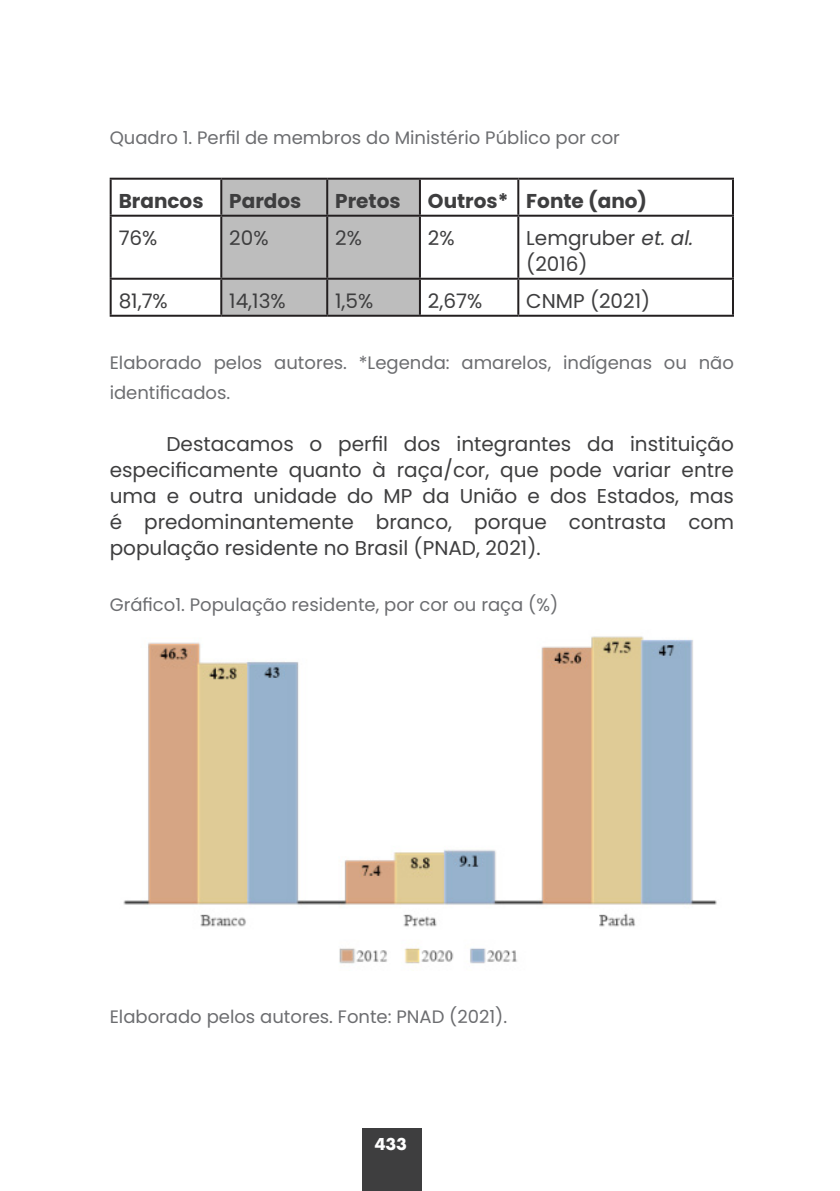
<style>
.page{position:relative;width:840px;height:1191px;background:#fff}
.page>*{position:absolute;margin:0;border:0;box-sizing:border-box;transform-origin:0 0}
.Parágrafo_simples{font:20px/26px "Poppins";color:#3e3e3f;text-align:justify}
.TABELA{font:20px/26px "Poppins";color:#3e3e3f}
.t1{font:700 20px "Poppins";color:#3e3e3f}
.t2{font:18px/30px "Poppins";color:#6c6d70}
.t3{font:700 18px "Futura PT";color:#fff}
.s1{font-style:italic}
</style>
<div class="page">
<div style="left:362px;top:1128px;width:59px;height:63px;background:#3e3e3f"></div>
<div style="left:222px;top:180px;width:196px;height:135px;background:#bdbdbd"></div>
<hr style="left:110px;top:178px;width:111px;height:2px;background:#231f20">
<hr style="left:110px;top:180px;width:2px;height:35px;background:#231f20">
<hr style="left:221px;top:178px;width:106px;height:2px;background:#231f20">
<hr style="left:220px;top:180px;width:2px;height:35px;background:#231f20">
<hr style="left:327px;top:178px;width:92px;height:2px;background:#231f20">
<hr style="left:326px;top:180px;width:2px;height:35px;background:#231f20">
<hr style="left:419px;top:178px;width:99px;height:2px;background:#231f20">
<hr style="left:418px;top:180px;width:2px;height:35px;background:#231f20">
<hr style="left:518px;top:178px;width:215px;height:2px;background:#231f20">
<hr style="left:517px;top:180px;width:2px;height:35px;background:#231f20">
<hr style="left:731px;top:180px;width:2px;height:35px;background:#231f20">
<hr style="left:110px;top:215px;width:111px;height:2px;background:#231f20">
<hr style="left:110px;top:217px;width:2px;height:61px;background:#231f20">
<hr style="left:221px;top:215px;width:106px;height:2px;background:#231f20">
<hr style="left:220px;top:217px;width:2px;height:61px;background:#231f20">
<hr style="left:327px;top:215px;width:92px;height:2px;background:#231f20">
<hr style="left:326px;top:217px;width:2px;height:61px;background:#231f20">
<hr style="left:419px;top:215px;width:99px;height:2px;background:#231f20">
<hr style="left:418px;top:217px;width:2px;height:61px;background:#231f20">
<hr style="left:518px;top:215px;width:215px;height:2px;background:#231f20">
<hr style="left:517px;top:217px;width:2px;height:61px;background:#231f20">
<hr style="left:731px;top:217px;width:2px;height:61px;background:#231f20">
<hr style="left:110px;top:278px;width:111px;height:2px;background:#231f20">
<hr style="left:110px;top:280px;width:2px;height:35px;background:#231f20">
<hr style="left:221px;top:278px;width:106px;height:2px;background:#231f20">
<hr style="left:220px;top:280px;width:2px;height:35px;background:#231f20">
<hr style="left:327px;top:278px;width:92px;height:2px;background:#231f20">
<hr style="left:326px;top:280px;width:2px;height:35px;background:#231f20">
<hr style="left:419px;top:278px;width:99px;height:2px;background:#231f20">
<hr style="left:418px;top:280px;width:2px;height:35px;background:#231f20">
<hr style="left:518px;top:278px;width:215px;height:2px;background:#231f20">
<hr style="left:517px;top:280px;width:2px;height:35px;background:#231f20">
<hr style="left:731px;top:280px;width:2px;height:35px;background:#231f20">
<hr style="left:110px;top:315px;width:111px;height:2px;background:#231f20">
<hr style="left:221px;top:315px;width:106px;height:2px;background:#231f20">
<hr style="left:327px;top:315px;width:92px;height:2px;background:#231f20">
<hr style="left:419px;top:315px;width:99px;height:2px;background:#231f20">
<hr style="left:518px;top:315px;width:215px;height:2px;background:#231f20">
<img style="left:123px;top:636px;width:594px;height:328px">
<p class="t2" style="left:110px;top:122px;width:511px">Quadro 1. Perfil de membros do Ministério Público por cor</p>
<p class="t1" style="left:119px;top:189px;width:86px">Brancos</p>
<p class="t1" style="left:229px;top:189px;width:74px">Pardos</p>
<p class="t1" style="left:335px;top:189px;width:67px">Pretos</p>
<p class="t1" style="left:427px;top:189px;width:82px">Outros*</p>
<p class="t1" style="left:526px;top:189px;width:122px">Fonte (ano)</p>
<p class="TABELA" style="left:119px;top:225px;width:40px">76%</p>
<p class="TABELA" style="left:229px;top:225px;width:41px">20%</p>
<p class="TABELA" style="left:335px;top:225px;width:28px">2%</p>
<p class="TABELA" style="left:427px;top:225px;width:28px">2%</p>
<p class="TABELA" style="left:526px;top:225px;width:173px">Lemgruber <span class="s1">et.al. </span>(2016)</p>
<p class="TABELA" style="left:119px;top:288px;width:51px">81,7%</p>
<p class="TABELA" style="left:229px;top:288px;width:58px">14,13%</p>
<p class="TABELA" style="left:335px;top:288px;width:40px">1,5%</p>
<p class="TABELA" style="left:427px;top:288px;width:56px">2,67%</p>
<p class="TABELA" style="left:526px;top:288px;width:125px">CNMP (2021)</p>
<p class="t2" style="left:110px;top:347px;width:625px">Elaborado pelos autores. *Legenda: amarelos, indígenas ou não identificados.</p>
<p class="Parágrafo_simples" style="left:110px;top:431px;width:625px;text-indent:57px">Destacamos o perfil dos integrantes da instituição especificamente quanto à raça/cor, que pode variar entre uma e outra unidade do MP da União e dos Estados, mas é predominantemente branco, porque contrasta com população residente no Brasil (PNAD, 2021).</p>
<p class="t2" style="left:110px;top:589px;width:450px">Gráfico1. População residente, por cor ou raça (%)</p>
<p class="t2" style="left:110px;top:1001px;width:399px">Elaborado pelos autores. Fonte: PNAD (2021).</p>
<p class="t3" style="left:374px;top:1132px;width:34px">433</p>
</div>
